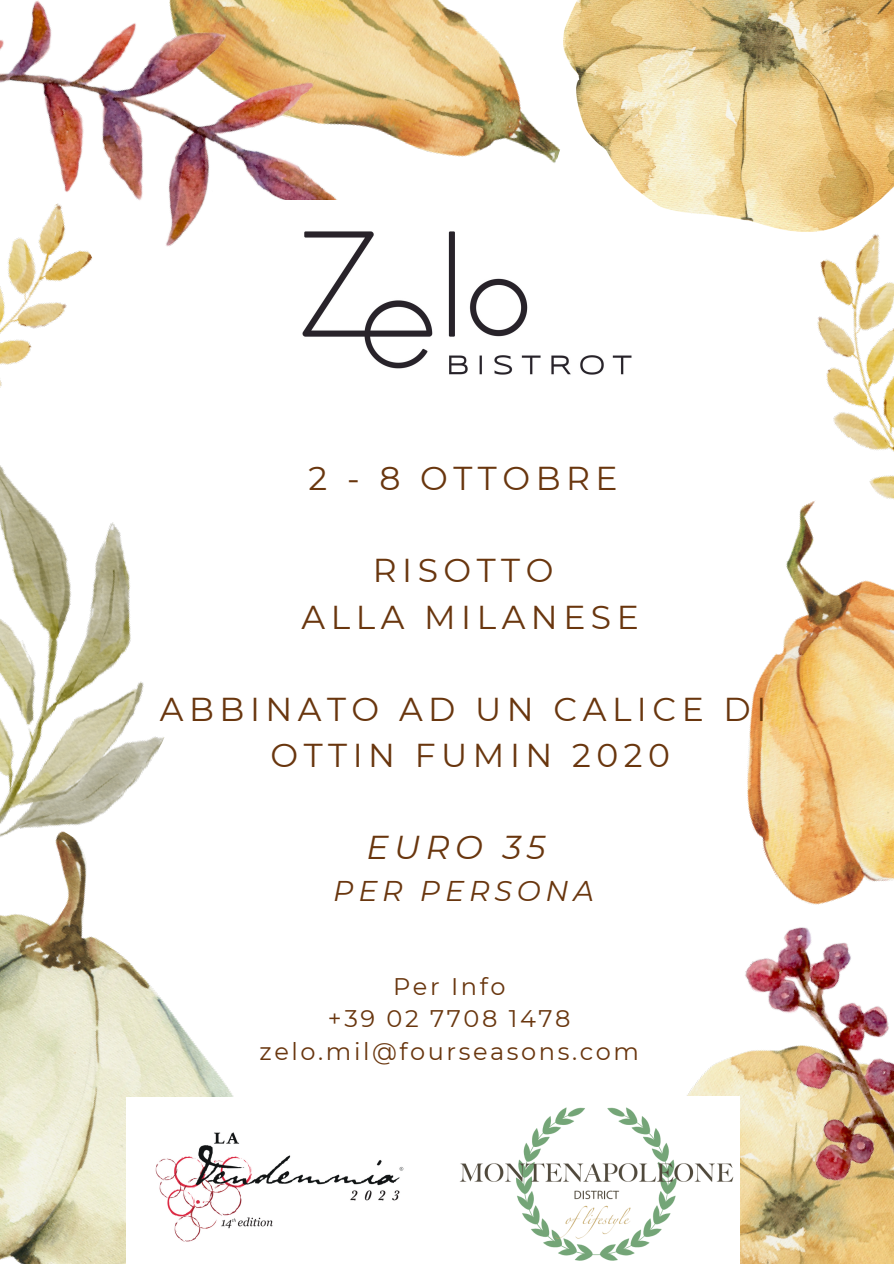
<style>
.page{position:relative;width:894px;height:1264px;background:#fff}
.page>*{position:absolute;margin:0;border:0;box-sizing:border-box;transform-origin:0 0}
.t1{font:33px "Montserrat";letter-spacing:.165em;color:#69360e}
.t2{font:italic 33px "Montserrat";letter-spacing:.165em;color:#69360e}
.t3{font:italic 28.5px "Montserrat";letter-spacing:.165em;color:#69360e}
.t4{font:24px "Montserrat";letter-spacing:.105em;color:#69360e}
</style>
<div class="page">
<img style="left:0;top:957px;width:234px;height:306px">
<img style="left:747px;top:554px;width:146px;height:343px">
<img style="left:389px;top:0;width:171px;height:163px">
<img style="left:563px;top:0;width:330px;height:229px">
<img style="left:0;top:0;width:389px;height:247px">
<img style="left:687px;top:897px;width:206px;height:366px">
<img style="left:781px;top:229px;width:112px;height:325px">
<img style="left:89px;top:1121px;width:37px;height:142px">
<img style="left:0;top:201px;width:126px;height:187px">
<img style="left:0;top:465px;width:165px;height:492px">
<img style="left:126px;top:1097px;width:278px;height:166px">
<img style="left:282px;top:201px;width:369px;height:174px">
<img style="left:459px;top:1096px;width:280px;height:167px">
<p class="t1" style="left:308px;top:458px;width:310px">2 - 8 OTTOBRE</p>
<p class="t1" style="left:372px;top:550px;width:182px">RISOTTO</p>
<p class="t1" style="left:301px;top:596px;width:339px">ALLA MILANESE</p>
<p class="t1" style="left:160px;top:689px;width:607px">ABBINATO AD UN CALICE DI</p>
<p class="t1" style="left:270px;top:735px;width:401px">OTTIN FUMIN 2020</p>
<p class="t2" style="left:366px;top:827px;width:180px">EURO 35</p>
<p class="t3" style="left:333px;top:873px;width:262px">PER PERSONA</p>
<p class="t4" style="left:393px;top:971px;width:114px">Per Info</p>
<p class="t4" style="left:328px;top:1003px;width:244px">+39 02 7708 1478</p>
<p class="t4" style="left:259px;top:1036px;width:381px">zelo.mil@fourseasons.com</p>
</div>
